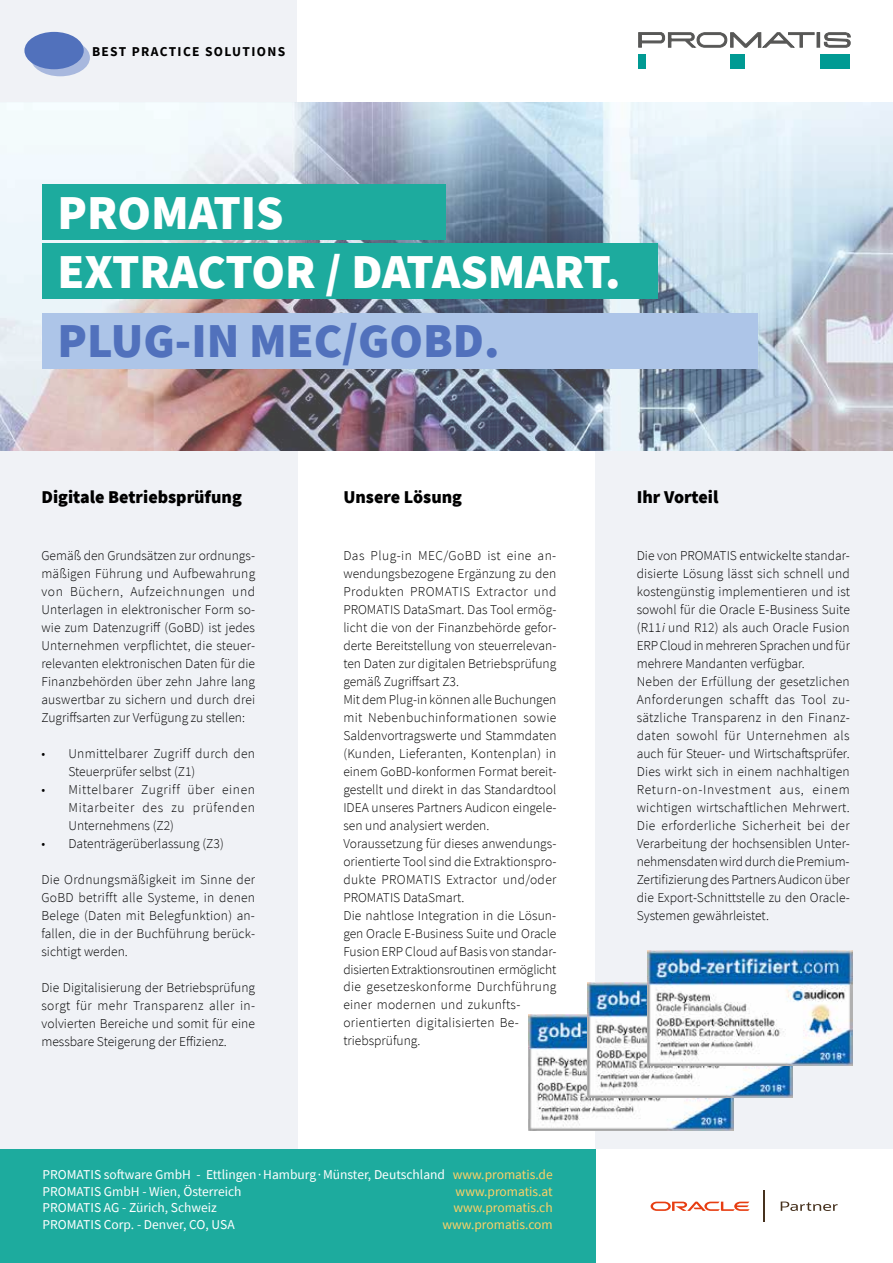
<style>
.page{position:relative;width:893px;height:1263px;background:#fff}
.page>*{position:absolute;margin:0;border:0;box-sizing:border-box;transform-origin:0 0}
.t1{font:900 48.6px/58.8px "Source Sans Pro";color:#fff}
.t2{font:900 48.6px "Source Sans Pro";color:#5171bc}
.t3{font:900 18px "Source Sans Pro";color:#000}
.t4{font:300 13.5px/18px "Source Sans Pro";color:#000;text-align:justify}
.t5{font:13.5px/16.5px "Source Sans Pro";color:#fff}
.t6{font:13.5px "Source Sans Pro";color:#fed166}
.t7{font:700 13.5px "Source Sans Pro";letter-spacing:.1em;color:#000}
.s1{color:#fed166}
.s2{font-style:italic}
</style>
<div class="page">
<div style="left:0;top:451px;width:298px;height:742px;background:#f0f2f6"></div>
<div style="left:595px;top:451px;width:298px;height:698px;background:#f0f2f6"></div>
<div style="left:0;top:0;width:298px;height:102px;background:#f0f2f6"></div>
<img style="left:0;top:102px;width:893px;height:349px">
<div style="left:816px;top:32px;width:4px;height:16px;border:1px solid #575756"></div>
<svg style="left:823px;top:32px;width:28px;height:16px"></svg>
<div style="left:638px;top:54px;width:8px;height:15px;background:#009a93"></div>
<div style="left:730px;top:54px;width:15px;height:15px;background:#009a93"></div>
<div style="left:820px;top:54px;width:30px;height:15px;background:#009a93"></div>
<svg style="left:638px;top:32px;width:177px;height:16px"></svg>
<div style="left:43px;top:313px;width:715px;height:55px;background:#adc5e8"></div>
<div style="left:31px;top:39px;width:59px;height:37px;background:#a8b8de;border-radius:50%"></div>
<div style="left:24px;top:32px;width:60px;height:37px;background:#5171bc;border-radius:50%"></div>
<img style="left:528px;top:1015px;width:205px;height:115px">
<img style="left:588px;top:982px;width:205px;height:116px">
<img style="left:647px;top:950px;width:205px;height:115px">
<hr style="left:764px;top:1190px;width:1px;height:32px;background:#46311e">
<svg style="left:651px;top:1201px;width:99px;height:10px"></svg>
<svg style="left:781px;top:1201px;width:57px;height:10px"></svg>
<div style="left:43px;top:185px;width:403px;height:55px;background:#1dab9e"></div>
<div style="left:43px;top:244px;width:615px;height:55px;background:#1dab9e"></div>
<div style="left:0;top:1149px;width:595px;height:114px;background:#1dab9e"></div>
<p class="t7" style="left:92px;top:43px;width:195px">BEST PRACTICE SOLUTIONS</p>
<h1 class="t1" style="left:57px;top:182px;width:565px">PROMATIS<br>EXTRACTOR / DATASMART.</h1>
<h1 class="t2" style="left:57px;top:307px;width:444px">PLUG-IN MEC/GOBD.</h1>
<h2 class="t3" style="left:41px;top:484px;width:202px">Digitale Betriebsprüfung</h2>
<p class="t4" style="left:41px;top:546px;width:215px">Gemäß den Grundsätzen zur ordnungs&shy;mäßigen Führung und Aufbewahrung von Büchern, Aufzeichnungen und Unterlagen in elektronischer Form so&shy;wie zum Datenzugriff (GoBD) ist jedes Unternehmen verpflichtet, die steuer&shy;relevanten elektronischen Daten für die Finanzbehörden über zehn Jahre lang auswertbar zu sichern und durch drei Zugriffsarten zur Verfügung zu stellen:</p>
<p class="t4" style="left:68px;top:744px;width:188px;text-indent:-27px">• Unmittelbarer Zugriff durch den<br>Steuerprüfer selbst (Z1)</p>
<p class="t4" style="left:68px;top:780px;width:188px;text-indent:-27px">• Mittelbarer Zugriff über einen Mitarbeiter des zu prüfenden Unternehmens (Z2)</p>
<p class="t4" style="left:41px;top:834px;width:184px">• Datenträgerüberlassung (Z3)</p>
<p class="t4" style="left:41px;top:870px;width:215px">Die Ordnungsmäßigkeit im Sinne der GoBD betrifft alle Systeme, in denen Belege (Daten mit Belegfunktion) an&shy;fallen, die in der Buchführung berück&shy;sichtigt werden.</p>
<p class="t4" style="left:41px;top:978px;width:215px">Die Digitalisierung der Betriebsprüfung sorgt für mehr Transparenz aller in&shy;volvierten Bereiche und somit für eine messbare Steigerung der Effizienz.</p>
<h2 class="t3" style="left:343px;top:484px;width:120px">Unsere Lösung</h2>
<p class="t4" style="left:343px;top:546px;width:215px;text-align:left">Das Plug-in MEC/GoBD ist eine an&shy;wendungsbezogene Ergänzung zu den Produkten PROMATIS Extractor und PROMATIS DataSmart. Das Tool ermög&shy;licht die von der Finanzbehörde gefor&shy;derte Bereitstellung von steuerrelevan&shy;ten Daten zur digitalen Betriebsprüfung gemäß Zugriffsart Z3.<br>Mit dem Plug-in können alle Buchungen mit Nebenbuchinformationen sowie Saldenvortragswerte und Stammdaten (Kunden, Lieferanten, Kontenplan) in einem GoBD-konformen Format bereit&shy;gestellt und direkt in das Standardtool IDEA unseres Partners Audicon eingele&shy;sen und analysiert werden.<br>Voraussetzung für dieses anwendungs&shy;orientierte Tool sind die Extraktionspro&shy;dukte PROMATIS Extractor und/oder PROMATIS DataSmart.<br>Die nahtlose Integration in die Lösun&shy;gen Oracle E-Business Suite und Oracle Fusion ERP Cloud auf Basis von standar&shy;disierten Extraktionsroutinen ermöglicht die gesetzeskonforme Durchführung einer modernen und zukunfts&shy;orientierten digitalisierten Be&shy;triebsprüfung.</p>
<p class="t5" style="left:43px;top:1166px;width:512px">PROMATIS software GmbH - Ettlingen∙Hamburg∙Münster, Deutschland <span class="s1">www.promatis.de<br></span>PROMATIS GmbH - Wien, Österreich</p>
<p class="t6" style="left:456px;top:1182px;width:99px">www.promatis.at</p>
<p class="t5" style="left:43px;top:1199px;width:176px">PROMATIS AG - Zürich, Schweiz</p>
<p class="t6" style="left:453px;top:1199px;width:101px">www.promatis.ch</p>
<p class="t5" style="left:43px;top:1216px;width:194px">PROMATIS Corp. - Denver, CO, USA</p>
<p class="t6" style="left:443px;top:1215px;width:112px">www.promatis.com</p>
<h2 class="t3" style="left:637px;top:484px;width:83px">Ihr Vorteil</h2>
<p class="t4" style="left:637px;top:546px;width:215px;text-align:left">Die von PROMATIS entwickelte standar&shy;disierte Lösung lässt sich schnell und kostengünstig implementieren und ist sowohl für die Oracle E-Business Suite (R11<span class="s2">i</span> und R12) als auch Oracle Fusion ERP Cloud in mehreren Sprachen und für mehrere Mandanten verfügbar.<br>Neben der Erfüllung der gesetzlichen Anforderungen schafft das Tool zu&shy;sätzliche Transparenz in den Finanz&shy;daten sowohl für Unternehmen als auch für Steuer- und Wirtschaftsprüfer.<br>Dies wirkt sich in einem nachhaltigen Return-on-Investment aus, einem wichtigen wirtschaftlichen Mehrwert.<br>Die erforderliche Sicherheit bei der Verarbeitung der hochsensiblen Unter&shy;nehmensdaten wird durch die Premium-Zertifizierung des Partners Audicon über die Export-Schnittstelle zu den Oracle-Systemen gewährleistet.</p>
</div>
